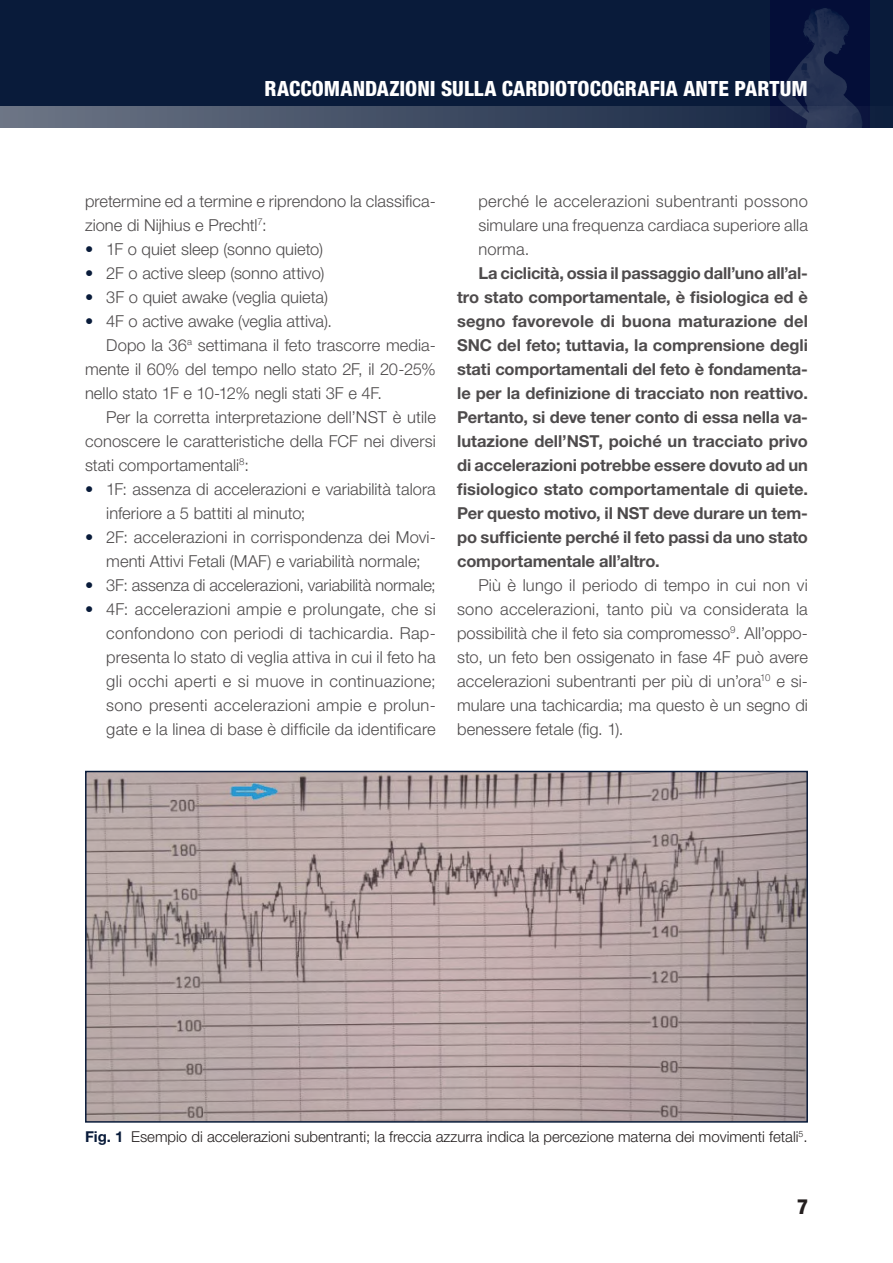
<style>
.page{position:relative;width:893px;height:1263px;background:#fff}
.page>*{position:absolute;margin:0;border:0;box-sizing:border-box;transform-origin:0 0}
.t1{font:800 condensed 21px "Helvetica Neue LT Std";letter-spacing:.005em;color:#fff}
.t2{font:800 condensed 21px "Helvetica Neue LT Std";color:#241f1f}
.t3{font:300 16.5px/24px "Helvetica Neue LT Std";letter-spacing:.005em;color:#4e4b4c;text-align:justify}
.t4{font:700 16.5px/24px "Helvetica Neue LT Std";letter-spacing:-.01em;color:#4e4b4c;text-align:justify}
.t5{font:300 15px "Helvetica Neue LT Std";color:#241f1f}
.s1{color:#091b3a}
.s2{font-weight:700;color:#091b3a}
</style>
<div class="page">
<div style="left:0;top:0;width:893px;height:128px;background:#091b3a"></div>
<img style="left:771px;top:0;width:98px;height:106px">
<svg style="left:0;top:106px;width:862px;height:22px"></svg>
<img style="left:88px;top:774px;width:717px;height:346px">
<div style="left:85px;top:771px;width:723px;height:352px;border:2px solid #091b3a"></div>
<p class="t1" style="left:265px;top:75px;width:545px">RACCOMANDAZIONI SULLA CARDIOTOCOGRAFIA ANTE PARTUM</p>
<p class="t3" style="left:85px;top:189px;width:352px">pretermine ed a termine e riprendono la classifica‑ zione di Nijhius e Prechtl<sup>7</sup>:</p>
<p class="t3" style="left:85px;top:237px;width:239px"><span class="s1">•</span> 1F o quiet sleep (sonno quieto)</p>
<p class="t3" style="left:85px;top:261px;width:241px"><span class="s1">•</span> 2F o active sleep (sonno attivo)</p>
<p class="t3" style="left:85px;top:285px;width:244px"><span class="s1">•</span> 3F o quiet awake (veglia quieta)</p>
<p class="t3" style="left:85px;top:309px;width:248px"><span class="s1">•</span> 4F o active awake (veglia attiva).</p>
<p class="t3" style="left:106px;top:333px;width:331px">Dopo la 36<sup>a</sup> settimana il feto trascorre media‑</p>
<p class="t3" style="left:85px;top:357px;width:352px">mente il 60% del tempo nello stato 2F, il 20-25%</p>
<p class="t3" style="left:85px;top:381px;width:298px">nello stato 1F e 10-12% negli stati 3F e 4F.</p>
<p class="t3" style="left:106px;top:405px;width:331px">Per la corretta interpretazione dell’NST è utile</p>
<p class="t3" style="left:85px;top:429px;width:352px">conoscere le caratteristiche della FCF nei diversi</p>
<p class="t3" style="left:85px;top:453px;width:166px">stati comportamentali<sup>8</sup>:</p>
<p class="t3" style="left:106px;top:477px;width:331px;text-indent:-21px"><span class="s1">•</span> 1F: assenza di accelerazioni e variabilità talora inferiore a 5 battiti al minuto;</p>
<p class="t3" style="left:85px;top:525px;width:352px;text-align:center"><span class="s1">•</span> 2F: accelerazioni in corrispondenza dei Movi‑ menti Attivi Fetali (MAF) e variabilità normale;</p>
<p class="t3" style="left:85px;top:573px;width:352px"><span class="s1">•</span> 3F: assenza di accelerazioni, variabilità normale;</p>
<p class="t3" style="left:106px;top:597px;width:331px;text-indent:-21px"><span class="s1">•</span> 4F: accelerazioni ampie e prolungate, che si confondono con periodi di tachicardia. Rap‑ presenta lo stato di veglia attiva in cui il feto ha gli occhi aperti e si muove in continuazione; sono presenti accelerazioni ampie e prolun‑ gate e la linea di base è difficile da identificare</p>
<p class="t3" style="left:478px;top:189px;width:331px">perché le accelerazioni subentranti possono simulare una frequenza cardiaca superiore alla norma.</p>
<p class="t4" style="left:457px;top:261px;width:352px;text-indent:21px">La ciclicità, ossia il passaggio dall’uno all’al&shy;tro stato comportamentale, è fisiologica ed è segno favorevole di buona maturazione del SNC del feto; tuttavia, la comprensione degli stati comportamentali del feto è fondamenta&shy;le per la definizione di tracciato non reattivo.<br>Pertanto, si deve tener conto di essa nella va&shy;lutazione dell’NST, poiché un tracciato privo di accelerazioni potrebbe essere dovuto ad un fisiologico stato comportamentale di quiete.<br>Per questo motivo, il NST deve durare un tem&shy;po sufficiente perché il feto passi da uno stato comportamentale all’altro.</p>
<p class="t3" style="left:457px;top:573px;width:352px;text-indent:21px">Più è lungo il periodo di tempo in cui non vi sono accelerazioni, tanto più va considerata la possibilità che il feto sia compromesso<sup>9</sup>. All’oppo‑ sto, un feto ben ossigenato in fase 4F può avere accelerazioni subentranti per più di un’ora<sup>10</sup> e si‑ mulare una tachicardia; ma questo è un segno di benessere fetale (fig. 1).</p>
<p class="t5" style="left:85px;top:1127px;width:724px"><span class="s2">Fig. 1</span> Esempio di accelerazioni subentranti; la freccia azzurra indica la percezione materna dei movimenti fetali<sup>5</sup>.</p>
<p class="t2" style="left:797px;top:1194px;width:12px">7</p>
</div>
